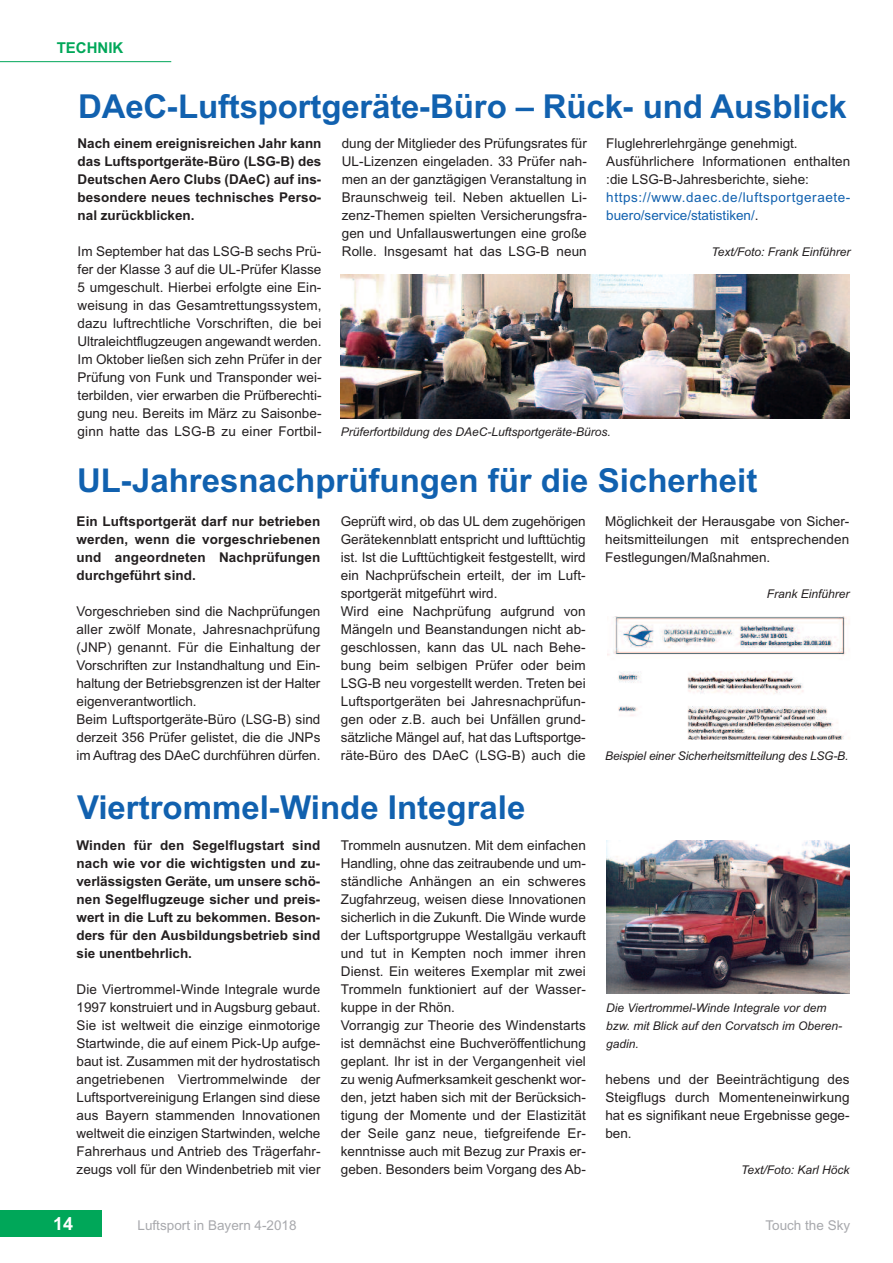
<style>
.page{position:relative;width:893px;height:1263px;background:#fff}
.page>*{position:absolute;margin:0;border:0;box-sizing:border-box;transform-origin:0 0}
.t1{font:700 33px "Arial";color:#1161af}
.t2{font:700 18px "Arial";color:#fff}
.t3{font:700 15px "Arial";color:#00a759}
.t4{font:13.5px/18px "Arial";color:#231f20;text-align:justify}
.t5{font:700 13.5px/18px "Arial";color:#231f20;text-align:justify}
.t6{font:13.5px/18px "Arial";letter-spacing:.045em;color:#1161af}
.t7{font:13.5px "Arial";color:#a8a9ad}
.t8{font:italic 12px/18px "Arial";color:#231f20}
.s1{color:#231f20}
</style>
<div class="page">
<div style="left:0;top:1211px;width:101px;height:26px;background:#00a759"></div>
<hr style="left:0;top:61px;width:171px;height:1px;background:#00a759">
<img style="left:341px;top:274px;width:508px;height:144px">
<img style="left:608px;top:617px;width:239px;height:123px">
<img style="left:606px;top:840px;width:244px;height:154px">
<p class="t3" style="left:57px;top:39px;width:68px">TECHNIK</p>
<h1 class="t1" style="left:78px;top:87px;width:770px">DAeC-Luftsportgeräte-Büro – Rück- und Ausblick</h1>
<p class="t5" style="left:78px;top:134px;width:245px">Nach einem ereignisreichen Jahr kann das Luftsportgeräte-Büro (LSG-B) des Deutschen Aero Clubs (DAeC) auf ins&shy;besondere neues technisches Perso&shy;nal zurückblicken.</p>
<p class="t4" style="left:78px;top:242px;width:245px">Im September hat das LSG-B sechs Prü&shy;fer der Klasse 3 auf die UL-Prüfer Klasse 5 umgeschult. Hierbei erfolgte eine Ein&shy;weisung in das Gesamtrettungssystem, dazu luftrechtliche Vorschriften, die bei Ultraleichtflugzeugen angewandt werden.<br>Im Oktober ließen sich zehn Prüfer in der Prüfung von Funk und Transponder wei&shy;terbilden, vier erwarben die Prüfberechti&shy;gung neu. Bereits im März zu Saisonbe&shy;ginn hatte das LSG-B zu einer Fortbil-</p>
<p class="t4" style="left:342px;top:134px;width:247px">dung der Mitglieder des Prüfungsrates für UL-Lizenzen eingeladen. 33 Prüfer nah&shy;men an der ganztägigen Veranstaltung in Braunschweig teil. Neben aktuellen Li&shy;zenz-Themen spielten Versicherungsfra&shy;gen und Unfallauswertungen eine große Rolle. Insgesamt hat das LSG-B neun</p>
<p class="t4" style="left:606px;top:134px;width:246px;text-align:left">Fluglehrerlehrgänge genehmigt.<br>Ausführlichere Informationen enthalten :die LSG-B-Jahresberichte, siehe:</p>
<p class="t6" style="left:606px;top:188px;width:246px">https://www.daec.de/luftsportgeraete&shy;buero/service/statistiken/<span class="s1">.</span></p>
<p class="t8" style="left:711px;top:243px;width:140px">Text/Foto: Frank Einführer</p>
<p class="t8" style="left:341px;top:423px;width:272px">Prüferfortbildung des DAeC-Luftsportgeräte-Büros.</p>
<h1 class="t1" style="left:77px;top:461px;width:682px">UL-Jahresnachprüfungen für die Sicherheit</h1>
<p class="t5" style="left:77px;top:512px;width:245px">Ein Luftsportgerät darf nur betrieben werden, wenn die vorgeschriebenen und angeordneten Nachprüfungen durchgeführt sind.</p>
<p class="t4" style="left:77px;top:602px;width:245px;text-align:left">Vorgeschrieben sind die Nachprüfungen aller zwölf Monate, Jahresnachprüfung (JNP) genannt. Für die Einhaltung der Vorschriften zur Instandhaltung und Ein&shy;haltung der Betriebsgrenzen ist der Halter eigenverantwortlich.<br>Beim Luftsportgeräte-Büro (LSG-B) sind derzeit 356 Prüfer gelistet, die die JNPs im Auftrag des DAeC durchführen dürfen.</p>
<p class="t4" style="left:341px;top:512px;width:247px;text-align:left">Geprüft wird, ob das UL dem zugehörigen Gerätekennblatt entspricht und lufttüchtig ist. Ist die Lufttüchtigkeit festgestellt, wird ein Nachprüfschein erteilt, der im Luft&shy;sportgerät mitgeführt wird.<br>Wird eine Nachprüfung aufgrund von Mängeln und Beanstandungen nicht ab&shy;geschlossen, kann das UL nach Behe&shy;bung beim selbigen Prüfer oder beim LSG-B neu vorgestellt werden. Treten bei Luftsportgeräten bei Jahresnachprüfun&shy;gen oder z.B. auch bei Unfällen grund&shy;sätzliche Mängel auf, hat das Luftsportge&shy;räte-Büro des DAeC (LSG-B) auch die</p>
<p class="t4" style="left:605px;top:512px;width:246px">Möglichkeit der Herausgabe von Sicher&shy;heitsmitteilungen mit entsprechenden Festlegungen/Maßnahmen.</p>
<p class="t8" style="left:767px;top:585px;width:84px">Frank Einführer</p>
<p class="t8" style="left:605px;top:747px;width:245px">Beispiel einer Sicherheitsmitteilung des LSG-B.</p>
<h1 class="t1" style="left:77px;top:788px;width:450px">Viertrommel-Winde Integrale</h1>
<p class="t5" style="left:77px;top:836px;width:245px">Winden für den Segelflugstart sind nach wie vor die wichtigsten und zu&shy;verlässigsten Geräte, um unsere schö&shy;nen Segelflugzeuge sicher und preis&shy;wert in die Luft zu bekommen. Beson&shy;ders für den Ausbildungsbetrieb sind sie unentbehrlich.</p>
<p class="t4" style="left:77px;top:980px;width:245px">Die Viertrommel-Winde Integrale wurde 1997 konstruiert und in Augsburg gebaut.<br>Sie ist weltweit die einzige einmotorige Startwinde, die auf einem Pick-Up aufge&shy;baut ist. Zusammen mit der hydrostatisch angetriebenen Viertrommelwinde der Luftsportvereinigung Erlangen sind diese aus Bayern stammenden Innovationen weltweit die einzigen Startwinden, welche Fahrerhaus und Antrieb des Trägerfahr&shy;zeugs voll für den Windenbetrieb mit vier</p>
<p class="t4" style="left:341px;top:836px;width:247px;text-align:left">Trommeln ausnutzen. Mit dem einfachen Handling, ohne das zeitraubende und um&shy;ständliche Anhängen an ein schweres Zugfahrzeug, weisen diese Innovationen sicherlich in die Zukunft. Die Winde wurde der Luftsportgruppe Westallgäu verkauft und tut in Kempten noch immer ihren Dienst. Ein weiteres Exemplar mit zwei Trommeln funktioniert auf der Wasser&shy;kuppe in der Rhön.<br>Vorrangig zur Theorie des Windenstarts ist demnächst eine Buchveröffentlichung geplant. Ihr ist in der Vergangenheit viel zu wenig Aufmerksamkeit geschenkt wor&shy;den, jetzt haben sich mit der Berücksich&shy;tigung der Momente und der Elastizität der Seile ganz neue, tiefgreifende Er&shy;kenntnisse auch mit Bezug zur Praxis er&shy;geben. Besonders beim Vorgang des Ab-</p>
<p class="t8" style="left:606px;top:999px;width:237px">Die Viertrommel-Winde Integrale vor dem bzw. mit Blick auf den Corvatsch im Oberen&shy;gadin.</p>
<p class="t4" style="left:605px;top:1070px;width:246px">hebens und der Beeinträchtigung des Steigflugs durch Momenteneinwirkung hat es signifikant neue Ergebnisse gege&shy;ben.</p>
<p class="t8" style="left:741px;top:1161px;width:110px">Text/Foto: Karl Höck</p>
<h2 class="t2" style="left:53px;top:1213px;width:22px">14</h2>
<p class="t7" style="left:138px;top:1217px;width:161px">Luftsport in Bayern 4-2018</p>
<p class="t7" style="left:765px;top:1217px;width:86px">Touch the Sky</p>
</div>
